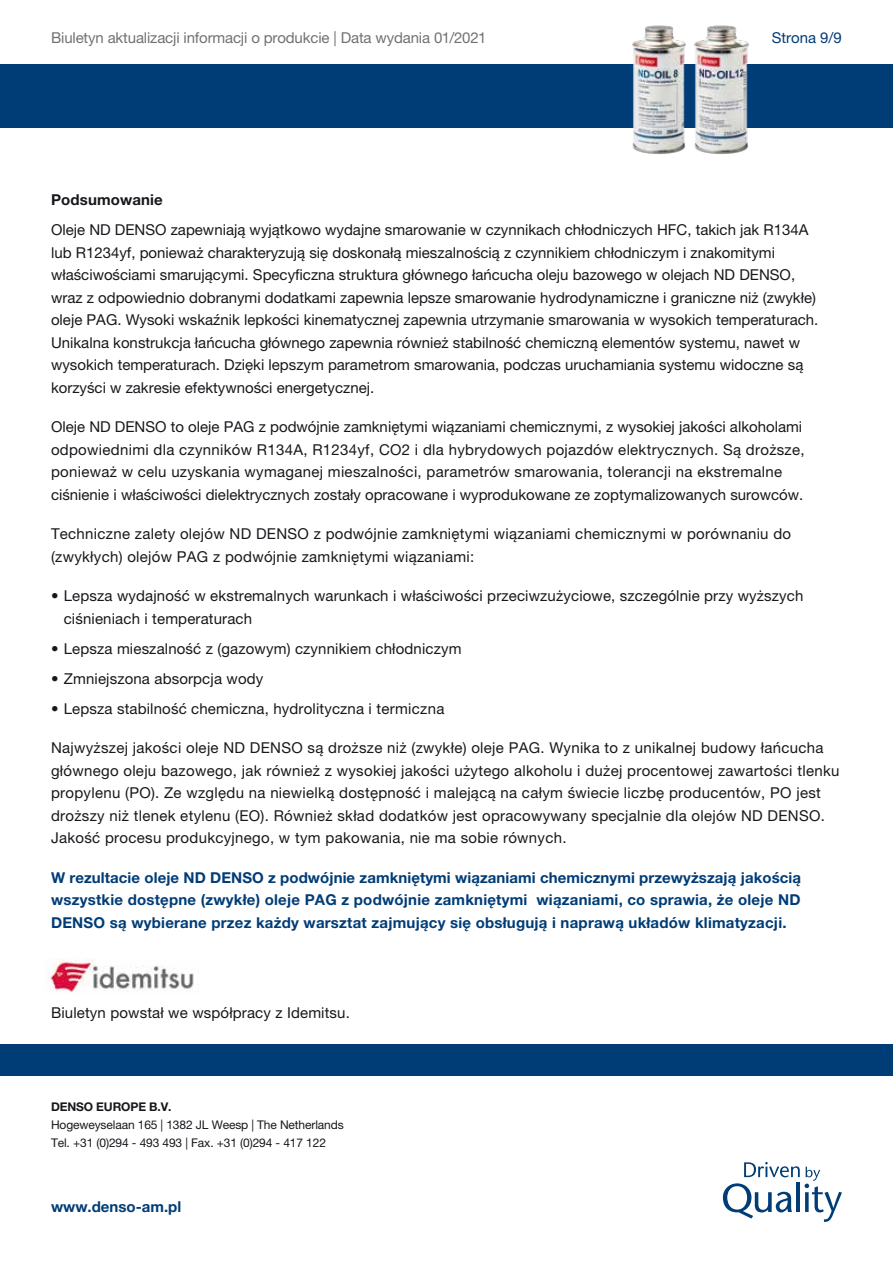
<style>
.page{position:relative;width:893px;height:1263px;background:#fff}
.page>*{position:absolute;margin:0;border:0;box-sizing:border-box;transform-origin:0 0}
.t1{font:15px/22.5px "Helvetica Neue LT Pro";letter-spacing:.01em;color:#1a171c}
.t2{font:700 15px/22.5px "Helvetica Neue LT Pro";letter-spacing:.015em;color:#003c76;text-align:justify}
.t3{font:15px "Helvetica Neue LT Pro";letter-spacing:-.01em;color:#707172}
.t4{font:700 15px "Helvetica Neue LT Pro";letter-spacing:.01em;color:#1a171c}
.t5{font:15px "Helvetica Neue LT Pro";color:#003c76}
.t6{font:12px/18px "Helvetica Neue LT Pro";letter-spacing:-.01em;color:#1a171c}
.t7{font:700 12px "Helvetica Neue LT Pro";letter-spacing:-.01em;color:#1a171c}
</style>
<div class="page">
<div style="left:0;top:64px;width:893px;height:64px;background:#003c76"></div>
<div style="left:0;top:1044px;width:893px;height:32px;background:#003c76"></div>
<svg style="left:723px;top:1162px;width:119px;height:60px"></svg>
<img style="left:632px;top:25px;width:54px;height:129px">
<img style="left:694px;top:25px;width:55px;height:129px">
<img style="left:50px;top:958px;width:144px;height:34px">
<p class="t3" style="left:51px;top:28px;width:437px">Biuletyn aktualizacji informacji o produkcie | Data wydania 01/2021</p>
<p class="t5" style="left:772px;top:28px;width:72px">Strona 9/9</p>
<p class="t4" style="left:51px;top:190px;width:113px">Podsumowanie</p>
<p class="t1" style="left:51px;top:218px;width:769px">Oleje ND DENSO zapewniają wyjątkowo wydajne smarowanie w czynnikach chłodniczych HFC, takich jak R134A lub R1234yf, ponieważ charakteryzują się doskonałą mieszalnością z czynnikiem chłodniczym i znakomitymi właściwościami smarującymi. Specyficzna struktura głównego łańcucha oleju bazowego w olejach ND DENSO, wraz z odpowiednio dobranymi dodatkami zapewnia lepsze smarowanie hydrodynamiczne i graniczne niż (zwykłe) oleje PAG. Wysoki wskaźnik lepkości kinematycznej zapewnia utrzymanie smarowania w wysokich temperaturach.<br>Unikalna konstrukcja łańcucha głównego zapewnia również stabilność chemiczną elementów systemu, nawet w wysokich temperaturach. Dzięki lepszym parametrom smarowania, podczas uruchamiania systemu widoczne są korzyści w zakresie efektywności energetycznej.</p>
<p class="t1" style="left:51px;top:415px;width:755px">Oleje ND DENSO to oleje PAG z podwójnie zamkniętymi wiązaniami chemicznymi, z wysokiej jakości alkoholami odpowiednimi dla czynników R134A, R1234yf, CO2 i dla hybrydowych pojazdów elektrycznych. Są droższe, ponieważ w celu uzyskania wymaganej mieszalności, parametrów smarowania, tolerancji na ekstremalne ciśnienie i właściwości dielektrycznych zostały opracowane i wyprodukowane ze zoptymalizowanych surowców.</p>
<p class="t1" style="left:51px;top:522px;width:742px">Techniczne zalety olejów ND DENSO z podwójnie zamkniętymi wiązaniami chemicznymi w porównaniu do (zwykłych) olejów PAG z podwójnie zamkniętymi wiązaniami:</p>
<p class="t1" style="left:64px;top:584px;width:741px;text-indent:-13px">• Lepsza wydajność w ekstremalnych warunkach i właściwości przeciwzużyciowe, szczególnie przy wyższych ciśnieniach i temperaturach</p>
<p class="t1" style="left:51px;top:637px;width:412px">• Lepsza mieszalność z (gazowym) czynnikiem chłodniczym</p>
<p class="t1" style="left:51px;top:667px;width:214px">• Zmniejszona absorpcja wody</p>
<p class="t1" style="left:51px;top:697px;width:395px">• Lepsza stabilność chemiczna, hydrolityczna i termiczna</p>
<p class="t1" style="left:51px;top:736px;width:790px">Najwyższej jakości oleje ND DENSO są droższe niż (zwykłe) oleje PAG. Wynika to z unikalnej budowy łańcucha głównego oleju bazowego, jak również z wysokiej jakości użytego alkoholu i dużej procentowej zawartości tlenku propylenu (PO). Ze względu na niewielką dostępność i malejącą na całym świecie liczbę producentów, PO jest droższy niż tlenek etylenu (EO). Również skład dodatków jest opracowywany specjalnie dla olejów ND DENSO.<br>Jakość procesu produkcyjnego, w tym pakowania, nie ma sobie równych.</p>
<p class="t2" style="left:51px;top:866px;width:751px">W rezultacie oleje ND DENSO z podwójnie zamkniętymi wiązaniami chemicznymi przewyższają jakością wszystkie dostępne (zwykłe) oleje PAG z podwójnie zamkniętymi wiązaniami, co sprawia, że oleje ND DENSO są wybierane przez każdy warsztat zajmujący się obsługują i naprawą układów klimatyzacji.</p>
<p class="t1" style="left:51px;top:1001px;width:300px">Biuletyn powstał we współpracy z Idemitsu.</p>
<p class="t7" style="left:51px;top:1099px;width:122px">DENSO EUROPE B.V.</p>
<p class="t6" style="left:51px;top:1115px;width:294px">Hogeweyselaan 165 | 1382 JL Weesp | The Netherlands<br>Tel. +31 (0)294 - 493 493 | Fax. +31 (0)294 - 417 122</p>
<p class="t2" style="left:51px;top:1195px;width:132px">www.denso-am.pl</p>
</div>
